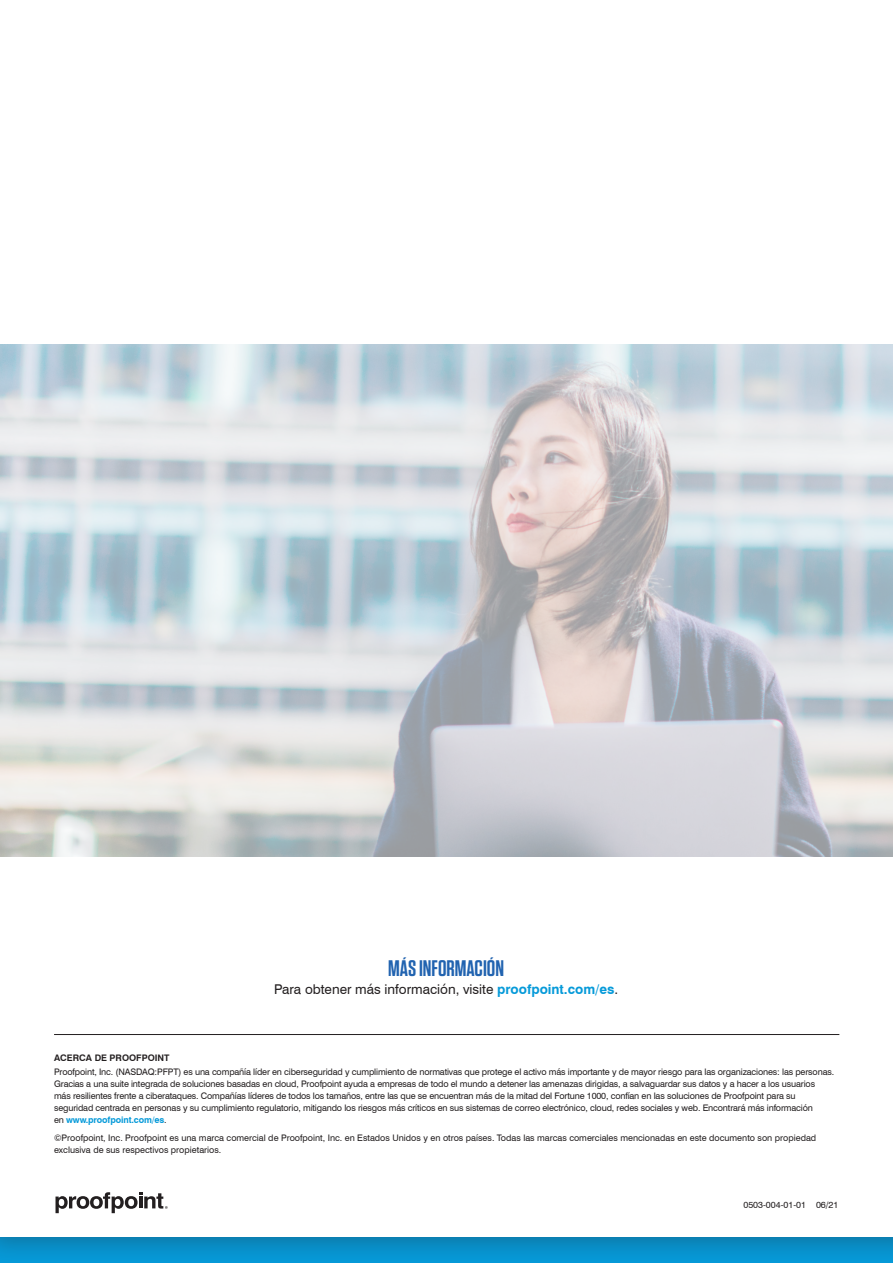
<style>
.page{position:relative;width:893px;height:1263px;background:#fff}
.page>*{position:absolute;margin:0;border:0;box-sizing:border-box;transform-origin:0 0}
.t1{font:600 22.5px "Tungsten";color:#2163b0}
.t2{font:13.5px "Swiss 721 BT";color:#231f20}
.t3{font:9px/12px "Swiss 721 BT";letter-spacing:-.015em;color:#231f20}
.t4{font:700 9px "Swiss 721 BT";color:#231f20}
.s1{font-weight:700;color:#069ad9}
</style>
<div class="page">
<div style="left:0;top:0;width:893px;height:1263px;background:#231f20;opacity:.3"></div>
<div style="left:0;top:0;width:893px;height:1236px;background:#fff"></div>
<img style="left:0;top:344px;width:893px;height:512px">
<svg style="left:56px;top:1192px;width:112px;height:21px"></svg>
<hr style="left:54px;top:1034px;width:785px;height:1px;background:#231f20">
<h1 class="t1" style="left:388px;top:956px;width:117px">MÁS INFORMACIÓN</h1>
<h2 class="t2" style="left:274px;top:981px;width:346px">Para obtener más información, visite <span class="s1">proofpoint.com/es</span>.</h2>
<p class="t4" style="left:54px;top:1052px;width:117px">ACERCA DE PROOFPOINT</p>
<p class="t3" style="left:54px;top:1066px;width:782px">Proofpoint, Inc. (NASDAQ:PFPT) es una compañía líder en ciberseguridad y cumplimiento de normativas que protege el activo más importante y de mayor riesgo para las organizaciones: las personas.<br>Gracias a una suite integrada de soluciones basadas en cloud, Proofpoint ayuda a empresas de todo el mundo a detener las amenazas dirigidas, a salvaguardar sus datos y a hacer a los usuarios<br>más resilientes frente a ciberataques. Compañías líderes de todos los tamaños, entre las que se encuentran más de la mitad del Fortune 1000, confían en las soluciones de Proofpoint para su seguridad centrada en personas y su cumplimiento regulatorio, mitigando los riesgos más críticos en sus sistemas de correo electrónico, cloud, redes sociales y web. Encontrará más información<br>en <span class="s1">www.proofpoint.com/es</span>.</p>
<p class="t3" style="left:54px;top:1131px;width:764px">©Proofpoint, Inc. Proofpoint es una marca comercial de Proofpoint, Inc. en Estados Unidos y en otros países. Todas las marcas comerciales mencionadas en este documento son propiedad exclusiva de sus respectivos propietarios.</p>
<p class="t3" style="left:743px;top:1199px;width:97px">0503-004-01-01 06/21</p>
</div>
